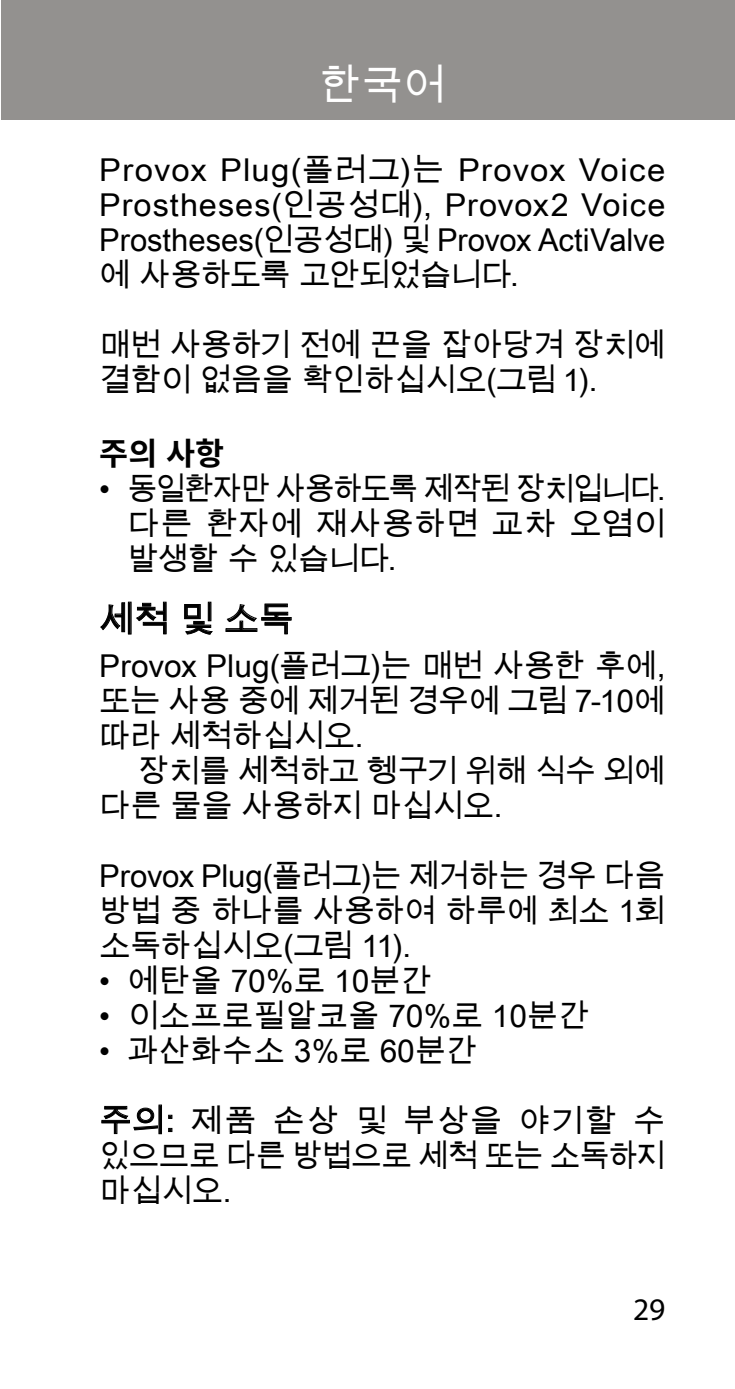
<style>
.page{position:relative;width:735px;height:1389px;background:#fff}
.page>*{position:absolute;margin:0;border:0;box-sizing:border-box;transform-origin:0 0}
.t1{font:42px "Arial Unicode MS";color:#fff}
.t2{font:35px "Arial Unicode MS";color:#000}
.t3{font:31.5px/35px "Arial Unicode MS";letter-spacing:-.02em;color:#000;text-align:justify}
.t4{font:31.5px/35px "Arial Unicode MS";letter-spacing:-.02em;color:#000;text-align:justify;scale:1.04 1}
.t5{font:31.5px "Arial Unicode MS";color:#000}
.t6{font:700 31.5px "Noto Sans CJ Kkr";color:#000}
.t7{font:31.5px "Myriad Pro";color:#000}
</style>
<div class="page">
<div style="left:2px;top:0;width:732px;height:119px;background:#93918f"></div>
<svg style="left:100px;top:601px;width:67px;height:34px"></svg>
<svg style="left:184px;top:601px;width:29px;height:34px"></svg>
<svg style="left:225px;top:603px;width:67px;height:31px"></svg>
<svg style="left:101px;top:1104px;width:61px;height:30px"></svg>
<svg style="left:168px;top:1115px;width:4px;height:4px"></svg>
<svg style="left:168px;top:1128px;width:4px;height:4px"></svg>
<h1 class="t1" style="left:319px;top:54px;width:127px">한국어</h1>
<p class="t4" style="left:99px;top:152px;width:545px">Provox Plug(플러그)는 Provox Voice Prostheses(인공성대), Provox2 Voice Prostheses(인공성대) 및 Provox ActiValve 에 사용하도록 고안되었습니다.</p>
<p class="t3" style="left:99px;top:327px;width:567px">매번 사용하기 전에 끈을 잡아당겨 장치에 결함이 없음을 확인하십시오(그림 1).</p>
<p class="t6" style="left:99px;top:435px;width:126px">주의 사항</p>
<p class="t3" style="left:127px;top:471px;width:539px;text-indent:-28px">• 동일환자만 사용하도록 제작된 장치입니다. 다른 환자에 재사용하면 교차 오염이 발생할 수 있습니다.</p>
<p class="t2" style="left:99px;top:594px;width:196px">세척 및 소독</p>
<p class="t3" style="left:99px;top:647px;width:567px">Provox Plug(플러그)는 매번 사용한 후에, 또는 사용 중에 제거된 경우에 그림 7-10에 따라 세척하십시오.</p>
<p class="t3" style="left:99px;top:752px;width:567px;text-indent:38px">장치를 세척하고 헹구기 위해 식수 외에 다른 물을 사용하지 마십시오.</p>
<p class="t3" style="left:99px;top:857px;width:567px">Provox Plug(플러그)는 제거하는 경우 다음 방법 중 하나를 사용하여 하루에 최소 1회 소독하십시오(그림 11).</p>
<p class="t5" style="left:99px;top:958px;width:334px">• 에탄올 70%로 10분간</p>
<p class="t5" style="left:99px;top:993px;width:492px">• 이소프로필알코올 70%로 10분간</p>
<p class="t5" style="left:99px;top:1028px;width:380px">• 과산화수소 3%로 60분간</p>
<p class="t4" style="left:99px;top:1102px;width:545px">주의: 제품 손상 및 부상을 야기할 수 있으므로 다른 방법으로 세척 또는 소독하지 마십시오.</p>
<p class="t7" style="left:632px;top:1290px;width:34px">29</p>
</div>
